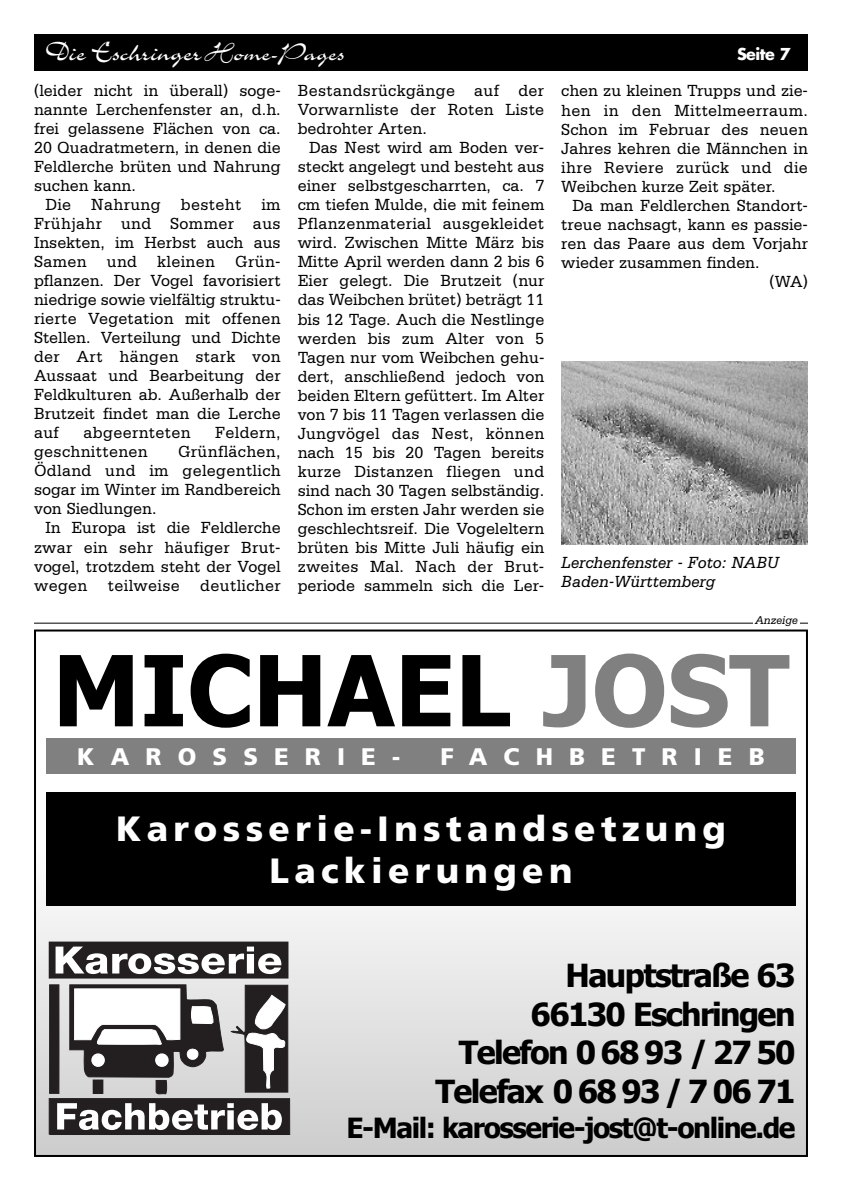
<style>
.page{position:relative;width:842px;height:1191px;background:#fff}
.page>*{position:absolute;margin:0;border:0;box-sizing:border-box;transform-origin:0 0}
.t1{font:700 98px "Tahoma";color:#000}
.t2{font:900 35px/42.2px "Frutiger LT";letter-spacing:.155em;color:#fff;text-align:center}
.t3{font:700 32px/38.4px "Tahoma";letter-spacing:-.05em;color:#000;text-align:right}
.t4{font:30px "Charme LT";letter-spacing:-.02em;color:#fff}
.t5{font:700 28px "Tahoma";letter-spacing:-.05em;color:#000}
.t6{font:900 24px "Frutiger LT";letter-spacing:.675em;color:#fff}
.t7{font:17px/19px "Serifa LT";color:#000;text-align:justify;scale:.95 1}
.t8{font:italic 17px/19px "Serifa LT";color:#000;scale:.95 1}
.t9{font:17px "Serifa LT";letter-spacing:.02em;color:#000;scale:.95 1}
.t10{font:700 16px "Futura LT";letter-spacing:-.035em;color:#fff}
.t11{font:italic 12px "Serifa LT";color:#000;scale:.95 1}
.s1{font-size:28px}
.s2{color:#808080}
</style>
<div class="page">
<div style="left:34px;top:34px;width:774px;height:37px;background:#000"></div>
<hr style="left:34px;top:622px;width:774px;height:1px;background:#000">
<div style="left:753px;top:612px;width:46px;height:15px;background:#fff"></div>
<div style="left:34px;top:846px;width:774px;height:310px;background:linear-gradient(to bottom,#efefef,#d1d1d1)"></div>
<div style="left:49px;top:942px;width:239px;height:36px;background:#231f20"></div>
<svg style="left:56px;top:946px;width:226px;height:28px"></svg>
<svg style="left:48px;top:983px;width:243px;height:152px"></svg>
<div style="left:46px;top:791px;width:749px;height:114px;background:#000"></div>
<div style="left:46px;top:738px;width:749px;height:36px;background:#808080"></div>
<img style="left:561px;top:361px;width:247px;height:183px">
<h3 class="t4" style="left:45px;top:42px;width:301px">Die Eschringer<span class="s1">Home-Pages</span></h3>
<p class="t10" style="left:737px;top:47px;width:55px">Seite 7</p>
<p class="t7" style="left:34px;top:82px;width:261px">(leider nicht in überall) soge&shy;nannte Lerchenfenster an, d.h. frei gelassene Flächen von ca.<br>20 Quadratmetern, in denen die Feldlerche brüten und Nahrung suchen kann.</p>
<p class="t7" style="left:34px;top:197px;width:261px;text-indent:11px">Die Nahrung besteht im Frühjahr und Sommer aus Insekten, im Herbst auch aus Samen und kleinen Grün - pflanzen. Der Vogel favorisiert niedrige sowie vielfältig struktu&shy;rierte Vegetation mit offenen Stellen. Verteilung und Dichte der Art hängen stark von Aussaat und Bearbeitung der Feldkulturen ab. Außerhalb der Brutzeit findet man die Lerche auf</p>
<p class="t9" style="left:84px;top:427px;width:114px">abgeernteten</p>
<p class="t9" style="left:215px;top:427px;width:70px">Feldern,</p>
<p class="t9" style="left:34px;top:446px;width:121px">geschnittenen</p>
<p class="t7" style="left:34px;top:444px;width:261px;text-indent:144px">Grünflächen, Ödland und im gelegentlich sogar im Winter im Randbereich von Siedlungen.</p>
<p class="t7" style="left:34px;top:520px;width:261px;text-indent:11px">In Europa ist die Feldlerche zwar ein sehr häufiger Brut - vogel, trotzdem steht der Vogel wegen teilweise deutlicher</p>
<p class="t7" style="left:298px;top:83px;width:261px">Bestandsrückgänge auf der Vorwarnliste der Roten Liste bedrohter Arten.</p>
<p class="t7" style="left:298px;top:140px;width:261px;text-indent:11px">Das Nest wird am Boden ver&shy;steckt angelegt und besteht aus einer selbstgescharrten, ca. 7 cm tiefen Mulde, die mit feinem Pflanzenmaterial ausgekleidet wird. Zwischen Mitte März bis Mitte April werden dann 2 bis 6<br>Eier gelegt. Die Brutzeit (nur das Weibchen brütet) beträgt 11 bis 12 Tage. Auch die Nestlinge werden bis zum Alter von 5<br>Tagen nur vom Weibchen gehu&shy;dert, anschließend jedoch von beiden Eltern gefüttert. Im Alter von 7 bis 11 Tagen verlassen die Jungvögel das Nest, können nach 15 bis 20 Tagen bereits kurze Distanzen fliegen und sind nach 30 Tagen selbständig.<br>Schon im ersten Jahr werden sie geschlechtsreif. Die Vogeleltern brüten bis Mitte Juli häufig ein zweites Mal. Nach der Brut - periode sammeln sich die Ler -</p>
<p class="t7" style="left:561px;top:83px;width:261px">chen zu kleinen Trupps und zie&shy;hen in den Mittelmeerraum.<br>Schon im Februar des neuen Jahres kehren die Männchen in ihre Reviere zurück und die Weibchen kurze Zeit später.</p>
<p class="t7" style="left:573px;top:197px;width:249px">Da man Feldlerchen Standort -</p>
<p class="t7" style="left:561px;top:216px;width:261px">treue nachsagt, kann es passie-</p>
<p class="t7" style="left:561px;top:235px;width:261px">ren das Paare aus dem Vorjahr</p>
<p class="t7" style="left:561px;top:254px;width:210px">wieder zusammen finden.</p>
<p class="t7" style="left:769px;top:273px;width:42px">(WA)</p>
<p class="t8" style="left:561px;top:554px;width:231px">Lerchenfenster - Foto: NABU<br>Baden-Württemberg</p>
<p class="t11" style="left:755px;top:616px;width:47px">Anzeige</p>
<h1 class="t1" style="left:53px;top:635px;width:738px">MICHAEL <span class="s2">JOST</span></h1>
<h3 class="t6" style="left:77px;top:747px;width:324px">KAROSSERIE-</h3>
<h3 class="t6" style="left:440px;top:747px;width:326px">FACHBETRIEB</h3>
<h2 class="t2" style="left:116px;top:810px;width:611px">Karosserie-Instandsetzung<br>Lackierungen</h2>
<h3 class="t3" style="left:436px;top:957px;width:361px">Hauptstraße 63<br>66130 Eschringen<br>Telefon 0 68 93 / 27 50<br>Telefax 0 68 93 / 7 06 71</h3>
<h3 class="t5" style="left:346px;top:1112px;width:451px">E-Mail: karosserie-jost@t-online.de</h3>
</div>
